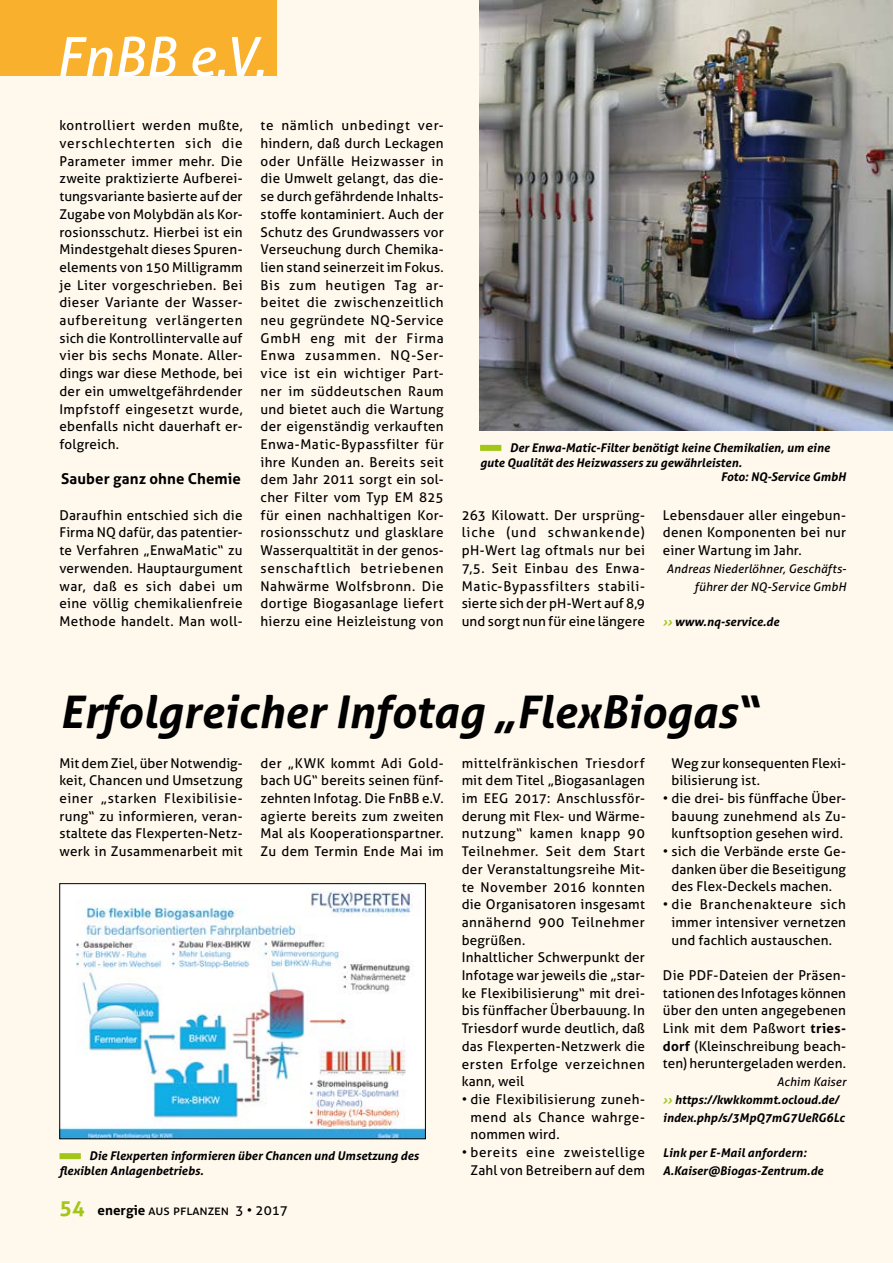
<style>
.page{position:relative;width:893px;height:1263px;background:#fff8ed}
.page>*{position:absolute;margin:0;border:0;box-sizing:border-box;transform-origin:0 0}
.t1{font:italic 54px "Aller";color:#fff}
.t2{font:italic 700 45px "Aller";color:#000}
.t3{font:700 15px "Aller";letter-spacing:.01em;color:#000}
.t4{font:13.5px/17.7px "Aller";letter-spacing:.015em;color:#000;text-align:justify}
.t5{font:13.5px/17.7px "Aller";letter-spacing:.04em;color:#000;text-align:right}
.t6{font:italic 700 12px/17.7px "Aller";color:#000}
.t7{font:italic 12px/17.7px "Aller";letter-spacing:.015em;color:#000;text-align:right}
.s1{color:#a2c617}
.s2{font-weight:700;font-size:21px;color:#a2c617}
.s3{font-weight:700}
.s4{font-weight:400}
</style>
<div class="page">
<div style="left:0;top:0;width:277px;height:76px;background:#f9b02d"></div>
<img style="left:62px;top:885px;width:362px;height:252px">
<div style="left:60px;top:883px;width:366px;height:256px;border:1px solid #000"></div>
<div style="left:60px;top:1153px;width:21px;height:6px;background:#a2c617"></div>
<img style="left:479px;top:0;width:414px;height:431px">
<div style="left:480px;top:445px;width:21px;height:6px;background:#a2c617"></div>
<h1 class="t1" style="left:55px;top:24px;width:212px">FnBB e.V.</h1>
<p class="t4" style="left:59px;top:117px;width:185px">kontrolliert werden mußte, verschlechterten sich die Parameter immer mehr. Die zweite praktizierte Aufberei&shy;tungsvariante basierte auf der Zugabe von Molybdän als Kor&shy;rosionsschutz. Hierbei ist ein Mindestgehalt dieses Spuren&shy;elements von 150 Milligramm je Liter vorgeschrieben. Bei dieser Variante der Wasser&shy;aufbereitung verlängerten sich die Kontrollintervalle auf vier bis sechs Monate. Aller&shy;dings war diese Methode, bei der ein umweltgefährdender Impfstoff eingesetzt wurde, ebenfalls nicht dauerhaft er&shy;folgreich.</p>
<p class="t3" style="left:61px;top:470px;width:181px">Sauber ganz ohne Chemie</p>
<p class="t4" style="left:59px;top:506px;width:185px">Daraufhin entschied sich die Firma NQ dafür, das patentier&shy;te Verfahren „EnwaMatic“ zu verwenden. Hauptaurgument war, daß es sich dabei um eine völlig chemikalienfreie Methode handelt. Man woll-</p>
<p class="t4" style="left:261px;top:117px;width:185px">te nämlich unbedingt ver&shy;hindern, daß durch Leckagen oder Unfälle Heizwasser in die Umwelt gelangt, das die&shy;se durch gefährdende Inhalts&shy;stoffe kontaminiert. Auch der Schutz des Grundwassers vor Verseuchung durch Chemika&shy;lien stand seinerzeit im Fokus.<br>Bis zum heutigen Tag ar&shy;beitet die zwischenzeitlich neu gegründete NQ-Service GmbH eng mit der Firma Enwa zusammen. NQ-Ser&shy;vice ist ein wichtiger Part&shy;ner im süddeutschen Raum und bietet auch die Wartung der eigenständig verkauften Enwa-Matic-Bypassfilter für ihre Kunden an. Bereits seit dem Jahr 2011 sorgt ein sol&shy;cher Filter vom Typ EM 825 für einen nachhaltigen Kor&shy;rosionsschutz und glasklare Wasserqualtität in der genos&shy;senschaftlich betriebenen Nahwärme Wolfsbronn. Die dortige Biogasanlage liefert hierzu eine Heizleistung von</p>
<p class="t6" style="left:510px;top:439px;width:321px">Der Enwa-Matic-Filter benötigt keine Chemikalien, um eine</p>
<p class="t6" style="left:480px;top:453px;width:263px">gute Qualität des Heizwassers zu gewährleisten.</p>
<p class="t6" style="left:721px;top:468px;width:127px">Foto: NQ-Service GmbH</p>
<p class="t4" style="left:462px;top:506px;width:185px">263 Kilowatt. Der ursprüng&shy;liche (und schwankende) pH-Wert lag oftmals nur bei 7,5. Seit Einbau des Enwa-Matic-Bypassfilters stabili&shy;sierte sich der pH-Wert auf 8,9 und sorgt nun für eine längere</p>
<p class="t4" style="left:663px;top:506px;width:185px">Lebensdauer aller eingebun&shy;denen Komponenten bei nur einer Wartung im Jahr.</p>
<p class="t7" style="left:666px;top:560px;width:181px">Andreas Niederlöhner, Geschäfts&shy;führer der NQ-Service GmbH</p>
<p class="t6" style="left:663px;top:613px;width:118px"><span class="s1">››</span> www.nq-service.de</p>
<h2 class="t2" style="left:60px;top:684px;width:699px">Erfolgreicher Infotag „FlexBiogas“</h2>
<p class="t4" style="left:59px;top:754px;width:185px">Mit dem Ziel, über Notwendig&shy;keit, Chancen und Umsetzung einer „starken Flexibilisie&shy;rung“ zu informieren, veran&shy;staltete das Flexperten-Netz&shy;werk in Zusammenarbeit mit</p>
<p class="t4" style="left:261px;top:754px;width:185px">der „KWK kommt Adi Gold&shy;bach UG“ bereits seinen fünf&shy;zehnten Infotag. Die FnBB e.V. agierte bereits zum zweiten Mal als Kooperationspartner.<br>Zu dem Termin Ende Mai im</p>
<p class="t4" style="left:462px;top:754px;width:185px;text-align:left">mittelfränkischen Triesdorf mit dem Titel „Biogasanlagen im EEG 2017: Anschlussför&shy;derung mit Flex- und Wärme&shy;nutzung“ kamen knapp 90<br>Teilnehmer. Seit dem Start der Veranstaltungsreihe Mit&shy;te November 2016 konnten die Organisatoren insgesamt annähernd 900 Teilnehmer begrüßen.<br>Inhaltlicher Schwerpunkt der<br>Infotage war jeweils die „star&shy;ke Flexibilisierung“ mit drei&shy;bis fünffacher Überbauung. In<br>Triesdorf wurde deutlich, daß das Flexperten-Netzwerk die ersten Erfolge verzeichnen kann, weil</p>
<p class="t4" style="left:470px;top:1090px;width:176px;text-indent:-9px">• die Flexibilisierung zuneh&shy;mend als Chance wahrge&shy;nommen wird.</p>
<p class="t5" style="left:462px;top:1143px;width:185px">• bereits eine zweistellige<br>Zahl von Betreibern auf dem</p>
<p class="t6" style="left:60px;top:1149px;width:361px;line-height:14.4px;text-indent:30px">Die Flexperten informieren über Chancen und Umsetzung des flexiblen Anlagenbetriebs.</p>
<p class="t4" style="left:60px;top:1201px;width:230px"><span class="s2">54</span> <span class="s3">energie</span> aus pflanzen 3 • 2017</p>
<p class="t4" style="left:672px;top:754px;width:176px">Weg zur konsequenten Flexi&shy;bilisierung ist.</p>
<p class="t4" style="left:672px;top:789px;width:176px;text-indent:-9px">• die drei- bis fünffache Über&shy;bauung zunehmend als Zu&shy;kunftsoption gesehen wird.</p>
<p class="t4" style="left:672px;top:842px;width:176px;text-indent:-9px">• sich die Verbände erste Ge&shy;danken über die Beseitigung des Flex-Deckels machen.</p>
<p class="t4" style="left:672px;top:895px;width:176px;text-indent:-9px">• die Branchenakteure sich immer intensiver vernetzen und fachlich austauschen.</p>
<p class="t4" style="left:663px;top:966px;width:185px">Die PDF-Dateien der Präsen&shy;tationen des Infotages können über den unten angegebenen Link mit dem Paßwort <span class="s3">tries&shy;dorf</span> (Kleinschreibung beach&shy;ten) heruntergeladen werden.</p>
<p class="t6" style="left:663px;top:1073px;width:185px;text-indent:114px"><span class="s4">Achim Kaiser </span><span class="s1">››</span> https://kwkkommt.ocloud.de/ index.php/s/3MpQ7mG7UeRG6Lc</p>
<p class="t6" style="left:663px;top:1144px;width:162px">Link per E-Mail anfordern:<br>A.Kaiser@Biogas-Zentrum.de</p>
</div>
